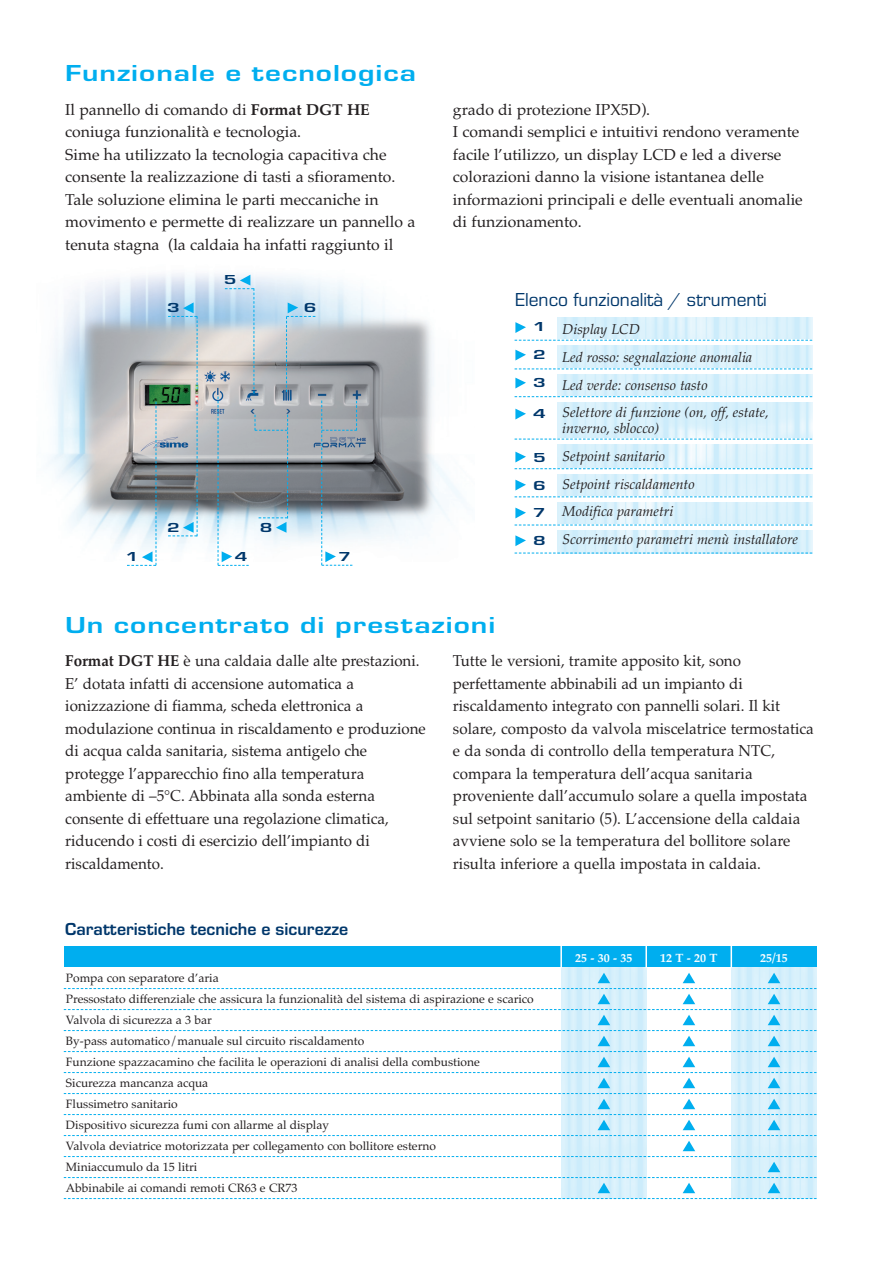
<style>
.page{position:relative;width:893px;height:1263px;background:#fff}
.page>*{position:absolute;margin:0;border:0;box-sizing:border-box;transform-origin:0 0}
.t1{font:700 24px "Eurostile T";letter-spacing:.03em;color:#00aeef;scale:1.3 1}
.t2{font:19.5px "Eurostile T";color:#00376b}
.t3{font:700 18px "Eurostile T";color:#00376b}
.t4{font:15.75px/22.5px "Palatino";color:#231f20;scale:.96 1}
.t5{font:15.75px/22.5px "Palatino";color:#231f20}
.t6{font:italic 14.25px/27.8px "Palatino";color:#231f20}
.t7{font:700 13.5px/27.8px "Eurostile T";color:#00376b;text-align:justify;scale:1.5 1}
.t8{font:12px/21px "Palatino";color:#231f20}
.t9{font:700 12px "Palatino";color:#fff}
.s1{font-weight:700}
</style>
<div class="page">
<img style="left:49px;top:273px;width:418px;height:288px">
<svg style="left:127px;top:402px;width:30px;height:164px"></svg>
<svg style="left:168px;top:400px;width:30px;height:136px;background:#9da8ad"></svg>
<svg style="left:321px;top:401px;width:36px;height:165px"></svg>
<svg style="left:168px;top:302px;width:30px;height:87px;background:#b3c4c9"></svg>
<img style="left:557px;top:318px;width:255px;height:235px">
<svg style="left:515px;top:322px;width:11px;height:11px"></svg>
<svg style="left:515px;top:350px;width:11px;height:11px"></svg>
<svg style="left:515px;top:378px;width:11px;height:10px"></svg>
<svg style="left:515px;top:409px;width:11px;height:11px"></svg>
<svg style="left:515px;top:452px;width:11px;height:10px"></svg>
<svg style="left:515px;top:508px;width:11px;height:10px"></svg>
<svg style="left:515px;top:535px;width:11px;height:11px"></svg>
<div style="left:556px;top:340px;width:260px;height:5px;background:#fff"></div>
<svg style="left:514px;top:340px;width:298px;height:1px"></svg>
<div style="left:556px;top:369px;width:260px;height:5px;background:#fff"></div>
<svg style="left:514px;top:369px;width:298px;height:1px"></svg>
<svg style="left:557px;top:396px;width:256px;height:5px"></svg>
<svg style="left:514px;top:396px;width:298px;height:1px"></svg>
<div style="left:556px;top:439px;width:260px;height:5px;background:#fff"></div>
<svg style="left:514px;top:439px;width:298px;height:1px"></svg>
<svg style="left:557px;top:468px;width:256px;height:6px"></svg>
<svg style="left:514px;top:468px;width:298px;height:1px"></svg>
<svg style="left:557px;top:496px;width:256px;height:6px"></svg>
<svg style="left:514px;top:480px;width:298px;height:17px"></svg>
<div style="left:556px;top:525px;width:260px;height:5px;background:#fff"></div>
<svg style="left:514px;top:525px;width:298px;height:1px"></svg>
<svg style="left:514px;top:553px;width:298px;height:1px"></svg>
<svg style="left:218px;top:275px;width:97px;height:291px;background:#b4bfc6"></svg>
<img style="left:731px;top:967px;width:85px;height:6px">
<img style="left:561px;top:967px;width:85px;height:6px">
<div style="left:64px;top:946px;width:752px;height:21px;background:#00aeef"></div>
<svg style="left:64px;top:973px;width:752px;height:226px"></svg>
<hr style="left:560px;top:944px;width:2px;height:24px;background:#fff">
<hr style="left:645px;top:944px;width:2px;height:24px;background:#fff">
<hr style="left:730px;top:944px;width:2px;height:24px;background:#fff">
<h1 class="t1" style="left:65px;top:64px;width:271px">Funzionale e tecnologica</h1>
<p class="t5" style="left:65px;top:100px;width:351px">Il pannello di comando di <span class="s1">Format DGT HE </span>coniuga funzionalità e tecnologia.<br>Sime ha utilizzato la tecnologia capacitiva che consente la realizzazione di tasti a sfioramento.<br>Tale soluzione elimina le parti meccaniche in movimento e permette di realizzare un pannello a tenuta stagna (la caldaia ha infatti raggiunto il</p>
<p class="t5" style="left:453px;top:100px;width:351px">grado di protezione IPX5D).<br>I comandi semplici e intuitivi rendono veramente facile l’utilizzo, un display LCD e led a diverse colorazioni danno la visione istantanea delle informazioni principali e delle eventuali anomalie di funzionamento.</p>
<p class="t7" style="left:167px;top:295px;width:10px">3</p>
<p class="t7" style="left:224px;top:267px;width:10px">5</p>
<p class="t7" style="left:304px;top:295px;width:10px">6</p>
<p class="t7" style="left:167px;top:514px;width:10px">2</p>
<p class="t7" style="left:260px;top:514px;width:10px">8</p>
<p class="t7" style="left:126px;top:543px;width:10px">1</p>
<p class="t7" style="left:235px;top:543px;width:10px">4</p>
<p class="t7" style="left:338px;top:543px;width:10px">7</p>
<h1 class="t1" style="left:65px;top:615px;width:332px">Un concentrato di prestazioni</h1>
<p class="t2" style="left:515px;top:292px;width:253px">Elenco funzionalità / strumenti</p>
<p class="t6" style="left:562px;top:317px;width:208px">Display LCD<br>Led rosso: segnalazione anomalia<br>Led verde: consenso tasto<br>Selettore di funzione (on, off, estate,</p>
<p class="t6" style="left:562px;top:416px;width:237px">inverno, sblocco)<br>Setpoint sanitario<br>Setpoint riscaldamento<br>Modifica parametri<br>Scorrimento parametri menù installatore</p>
<p class="t7" style="left:533px;top:314px;width:10px">1<br>2<br>3</p>
<p class="t7" style="left:533px;top:401px;width:10px">4</p>
<p class="t7" style="left:533px;top:444px;width:10px">5<br>6<br>7<br>8</p>
<p class="t4" style="left:65px;top:651px;width:377px"><span class="s1">Format DGT HE</span> è una caldaia dalle alte prestazioni.<br>E’ dotata infatti di accensione automatica a ionizzazione di fiamma, scheda elettronica a modulazione continua in riscaldamento e produzione di acqua calda sanitaria, sistema antigelo che protegge l’apparecchio fino alla temperatura ambiente di –5°C. Abbinata alla sonda esterna consente di effettuare una regolazione climatica, riducendo i costi di esercizio dell’impianto di riscaldamento.</p>
<p class="t4" style="left:453px;top:651px;width:377px">Tutte le versioni, tramite apposito kit, sono perfettamente abbinabili ad un impianto di riscaldamento integrato con pannelli solari. Il kit solare, composto da valvola miscelatrice termostatica e da sonda di controllo della temperatura NTC, compara la temperatura dell’acqua sanitaria proveniente dall’accumulo solare a quella impostata sul setpoint sanitario (5). L’accensione della caldaia avviene solo se la temperatura del bollitore solare risulta inferiore a quella impostata in caldaia.</p>
<p class="t3" style="left:65px;top:922px;width:284px">Caratteristiche tecniche e sicurezze</p>
<p class="t8" style="left:66px;top:969px;width:469px">Pompa con separatore d’aria<br>Pressostato differenziale che assicura la funzionalità del sistema di aspirazione e scarico Valvola di sicurezza a 3 bar<br>By-pass automatico/manuale sul circuito riscaldamento<br>Funzione spazzacamino che facilita le operazioni di analisi della combustione<br>Sicurezza mancanza acqua<br>Flussimetro sanitario<br>Dispositivo sicurezza fumi con allarme al display<br>Valvola deviatrice motorizzata per collegamento con bollitore esterno<br>Miniaccumulo da 15 litri<br>Abbinabile ai comandi remoti CR63 e CR73</p>
<p class="t9" style="left:575px;top:953px;width:59px">25 - 30 - 35</p>
<p class="t9" style="left:660px;top:953px;width:59px">12 T - 20 T</p>
<p class="t9" style="left:760px;top:953px;width:29px">25/15</p>
</div>
